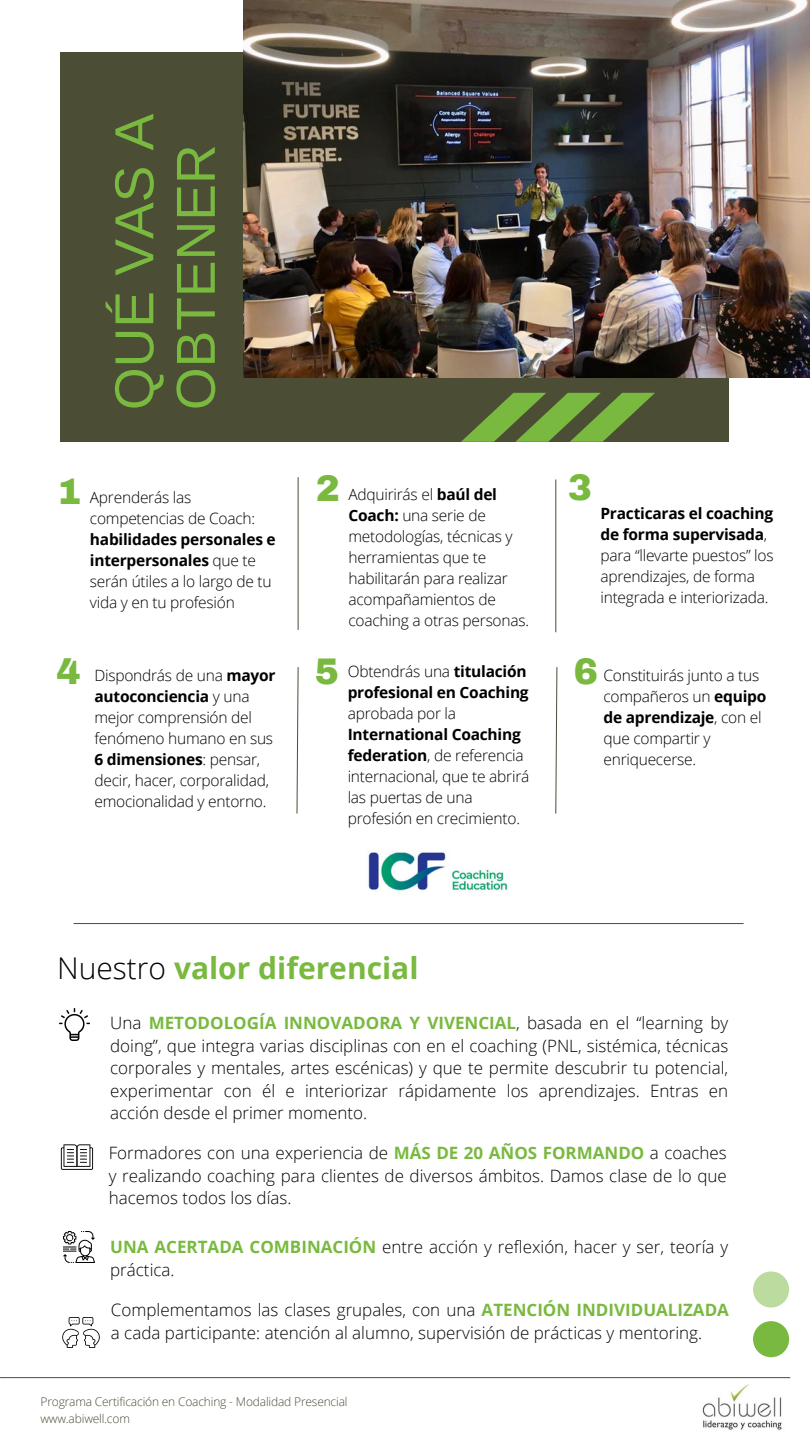
<style>
.page{position:relative;width:810px;height:1440px;background:#fff}
.page>*{position:absolute;margin:0;border:0;box-sizing:border-box;transform-origin:0 0}
.t1{font:55px/61.5px "Arimo";color:#79b93f}
.t2{font:900 36.2px "Archivo";color:#79b93f}
.t3{font:700 30px "Open Sans";color:#79b93f}
.t4{font:300 17px/22.5px "Open Sans";color:#000;text-align:justify}
.t5{font:300 15.5px/21px "Open Sans";letter-spacing:-.015em;color:#000}
.t6{font:300 12px "Open Sans";letter-spacing:-.015em;color:#4b4d35}
.s1{font-weight:700}
.s2{font-weight:300;color:#000}
.s3{font-weight:700;color:#79b93f}
</style>
<div class="page">
<div style="left:61px;top:53px;width:668px;height:389px;background:#4b4d35"></div>
<img style="left:243px;top:0;width:567px;height:377px">
<div style="left:753px;top:1321px;width:36px;height:36px;background:#79b93f;border-radius:50%"></div>
<div style="left:753px;top:1271px;width:36px;height:37px;background:#bcdc9f;border-radius:50%"></div>
<svg style="left:462px;top:393px;width:193px;height:48px"></svg>
<hr style="left:298px;top:477px;width:1px;height:153px;background:#4b4d35">
<hr style="left:555px;top:480px;width:1px;height:152px;background:#4b4d35">
<svg style="left:296px;top:667px;width:3px;height:147px"></svg>
<hr style="left:74px;top:923px;width:669px;height:1px;background:#4b4d35">
<img style="left:702px;top:1384px;width:80px;height:46px">
<hr style="left:0;top:1377px;width:790px;height:1px;background:#4b4d35">
<img style="left:60px;top:1009px;width:30px;height:32px">
<svg style="left:61px;top:1144px;width:32px;height:26px"></svg>
<img style="left:64px;top:1231px;width:31px;height:31px">
<img style="left:368px;top:851px;width:140px;height:40px">
<svg style="left:555px;top:667px;width:3px;height:147px"></svg>
<img style="left:63px;top:1317px;width:37px;height:30px">
<p class="t1" style="left:103px;top:410px;width:298px;rotate:-90deg">QUÉ VAS A<br>OBTENER</p>
<h3 class="t2" style="left:57px;top:472px;width:26px">1</h3>
<p class="t5" style="left:90px;top:486px;width:187px">Aprenderás las competencias de Coach: <span class="s1">habilidades personales e interpersonales</span> que te serán útiles a lo largo de tu vida y en tu profesión</p>
<h3 class="t2" style="left:316px;top:470px;width:26px">2</h3>
<p class="t5" style="left:348px;top:484px;width:182px">Adquirirás el <span class="s1">baúl del<br>Coach:</span> una serie de metodologías, técnicas y herramientas que te habilitarán para realizar acompañamientos de coaching a otras personas.</p>
<h2 class="t2" style="left:56px;top:652px;width:26px">4</h2>
<p class="t5" style="left:94px;top:665px;width:183px">Dispondrás de una <span class="s1">mayor autoconciencia</span> y una mejor comprensión del fenómeno humano en sus<br><span class="s1">6 dimensiones</span>: pensar, decir, hacer, corporalidad, emocionalidad y entorno.</p>
<h3 class="t2" style="left:315px;top:652px;width:26px">5</h3>
<h3 class="t5" style="left:348px;top:661px;width:183px">Obtendrás una <span class="s1">titulación profesional en Coaching </span>aprobada por la<br><span class="s1">International Coaching federation</span>, de referencia internacional, que te abrirá las puertas de una profesión en crecimiento.</h3>
<p class="t2" style="left:568px;top:469px;width:26px">3</p>
<h3 class="t5" style="left:600px;top:502px;width:175px"><span class="s1">Practicaras el coaching de forma supervisada</span>, para “llevarte puestos” los aprendizajes, de forma integrada e interiorizada.</h3>
<h3 class="t2" style="left:574px;top:652px;width:26px">6</h3>
<h3 class="t5" style="left:604px;top:665px;width:164px">Constituirás junto a tus compañeros un <span class="s1">equipo de aprendizaje</span>, con el que compartir y enriquecerse.</h3>
<p class="t3" style="left:57px;top:947px;width:363px"><span class="s2">Nuestro</span> valor diferencial</p>
<h3 class="t4" style="left:110px;top:1012px;width:620px">Una <span class="s3">METODOLOGÍA INNOVADORA Y VIVENCIAL</span>, basada en el “learning by doing”, que integra varias disciplinas con en el coaching (PNL, sistémica, técnicas corporales y mentales, artes escénicas) y que te permite descubrir tu potencial, experimentar con él e interiorizar rápidamente los aprendizajes. Entras en acción desde el primer momento.</h3>
<p class="t4" style="left:109px;top:1141px;width:620px">Formadores con una experiencia de <span class="s3">MÁS DE 20 AÑOS FORMANDO</span> a coaches y realizando coaching para clientes de diversos ámbitos. Damos clase de lo que hacemos todos los días.</p>
<h3 class="t4" style="left:110px;top:1235px;width:620px;line-height:23.2px"><span class="s3">UNA ACERTADA COMBINACIÓN</span> entre acción y reflexión, hacer y ser, teoría y práctica.</h3>
<p class="t4" style="left:111px;top:1298px;width:620px;line-height:23.2px">Complementamos las clases grupales, con una <span class="s3">ATENCIÓN INDIVIDUALIZADA </span>a cada participante: atención al alumno, supervisión de prácticas y mentoring.</p>
<p class="t6" style="left:40px;top:1393px;width:309px">Programa Certificación en Coaching - Modalidad Presencial</p>
<p class="t6" style="left:40px;top:1410px;width:91px">www.abiwell.com</p>
</div>
